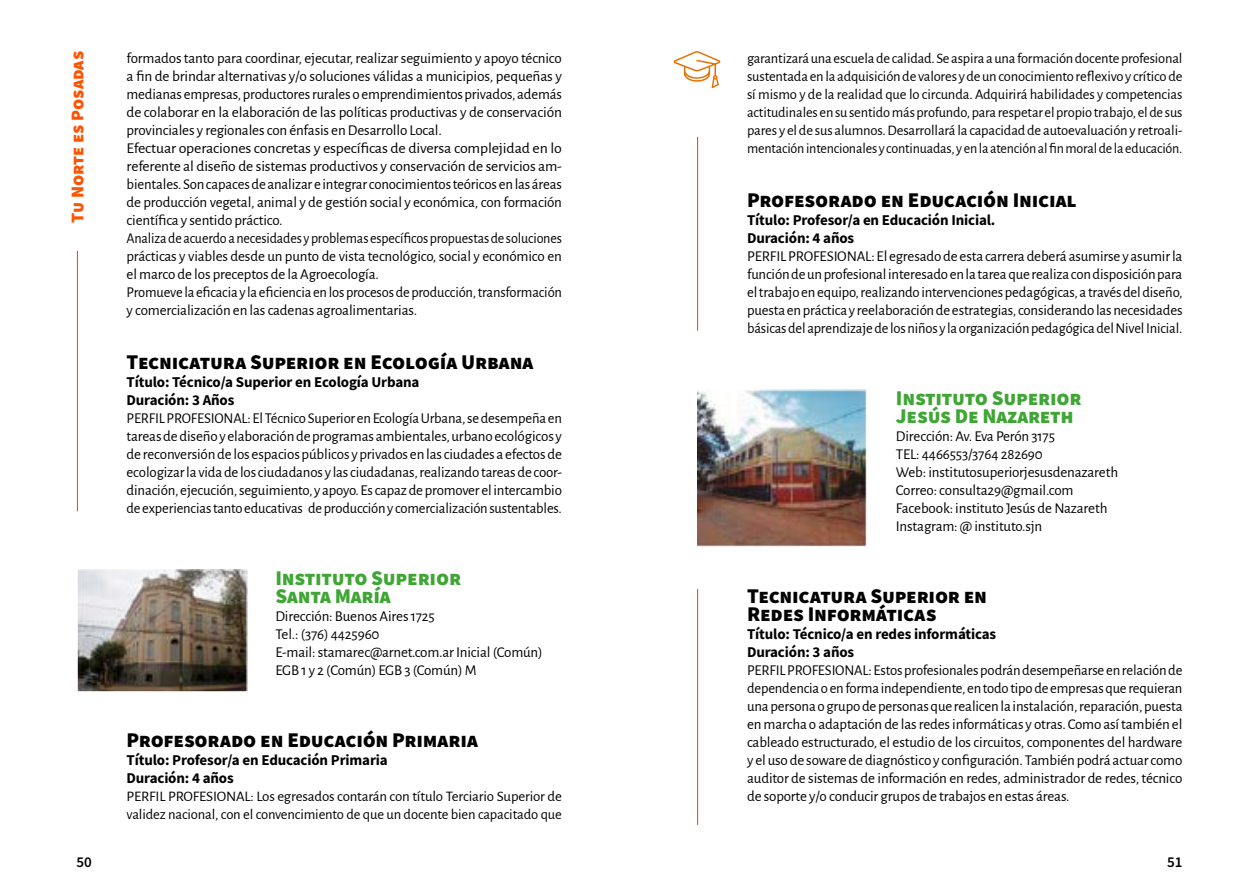
<style>
.page{position:relative;width:1259px;height:893px;background:#fff}
.page>*{position:absolute;margin:0;border:0;box-sizing:border-box;transform-origin:0 0}
.t1{font:900 21px/18px "Source Sans Pro";letter-spacing:-.015em;color:#000}
.t2{font:900 21px/18px "Source Sans Pro";letter-spacing:-.01em;color:#3fa535}
.t3{font:900 18px "Source Sans Pro";color:#ff5200}
.t4{font:15px/18px "Alegreya Sans";letter-spacing:-.01em;color:#000}
.t5{font:700 15px/18px "Source Sans Pro";letter-spacing:-.01em;color:#000}
.t6{font:600 15px "Source Sans Pro";color:#000}
.t7{font:14.55px/18px "Alegreya Sans";letter-spacing:-.01em;color:#000}
</style>
<div class="page">
<img style="left:77px;top:570px;width:170px;height:122px">
<img style="left:697px;top:389px;width:170px;height:158px">
<hr style="left:697px;top:137px;width:1px;height:194px;background:#ff5200">
<hr style="left:697px;top:589px;width:1px;height:236px;background:#ff5200">
<svg style="left:673px;top:51px;width:47px;height:37px"></svg>
<hr style="left:77px;top:251px;width:1px;height:260px;background:#ff5200">
<p class="t3" style="left:65px;top:223px;width:173px;rotate:-90deg">Tu Norte es Posadas</p>
<p class="t4" style="left:127px;top:48px;width:437px">formados tanto para coordinar, ejecutar, realizar seguimiento y apoyo técnico a fin de brindar alternativas y/o soluciones válidas a municipios, pequeñas y medianas empresas, productores rurales o emprendimientos privados, además de colaborar en la elaboración de las políticas productivas y de conservación provinciales y regionales con énfasis en Desarrollo Local.<br>Efectuar operaciones concretas y específicas de diversa complejidad en lo referente al diseño de sistemas productivos y conservación de servicios am&shy;bientales. Son capaces de analizar e integrar conocimientos teóricos en las áreas de producción vegetal, animal y de gestión social y económica, con formación científica y sentido práctico.<br>Analiza de acuerdo a necesidades y problemas específicos propuestas de soluciones prácticas y viables desde un punto de vista tecnológico, social y económico en el marco de los preceptos de la Agroecología.<br>Promueve la eficacia y la eficiencia en los procesos de producción, transformación y comercialización en las cadenas agroalimentarias.</p>
<h1 class="t1" style="left:127px;top:353px;width:408px">Tecnicatura Superior en Ecología Urbana</h1>
<p class="t5" style="left:127px;top:373px;width:294px">Título: Técnico/a Superior en Ecología Urbana<br>Duración: 3 Años</p>
<p class="t4" style="left:127px;top:408px;width:437px;text-align:justify">PERFIL PROFESIONAL: El Técnico Superior en Ecología Urbana, se desempeña en tareas de diseño y elaboración de programas ambientales, urbano ecológicos y de reconversión de los espacios públicos y privados en las ciudades a efectos de ecologizar la vida de los ciudadanos y las ciudadanas, realizando tareas de coor&shy;dinación, ejecución, seguimiento, y apoyo. Es capaz de promover el intercambio de experiencias tanto educativas de producción y comercialización sustentables.</p>
<h1 class="t2" style="left:275px;top:569px;width:187px">Instituto Superior<br>Santa María</h1>
<p class="t4" style="left:275px;top:606px;width:269px">Dirección: Buenos Aires 1725<br>Tel.: (376) 4425960<br>E-mail: stamarec@arnet.com.ar Inicial (Común)<br>EGB 1 y 2 (Común) EGB 3 (Común) M</p>
<h1 class="t1" style="left:127px;top:731px;width:353px">Profesorado en Educación Primaria</h1>
<p class="t5" style="left:127px;top:751px;width:263px">Título: Profesor/a en Educación Primaria<br>Duración: 4 años</p>
<p class="t7" style="left:127px;top:787px;width:437px">PERFIL PROFESIONAL: Los egresados contarán con título Terciario Superior de validez nacional, con el convencimiento de que un docente bien capacitado que</p>
<p class="t7" style="left:747px;top:48px;width:437px;text-align:justify">garantizará una escuela de calidad. Se aspira a una formación docente profesional sustentada en la adquisición de valores y de un conocimiento reflexivo y crítico de sí mismo y de la realidad que lo circunda. Adquirirá habilidades y competencias actitudinales en su sentido más profundo, para respetar el propio trabajo, el de sus pares y el de sus alumnos. Desarrollará la capacidad de autoevaluación y retroali&shy;mentación intencionales y continuadas, y en la atención al fin moral de la educación.</p>
<h1 class="t1" style="left:747px;top:190px;width:331px">Profesorado en Educación Inicial</h1>
<p class="t5" style="left:747px;top:210px;width:250px">Título: Profesor/a en Educación Inicial.<br>Duración: 4 años</p>
<p class="t4" style="left:747px;top:246px;width:437px;text-align:justify">PERFIL PROFESIONAL: El egresado de esta carrera deberá asumirse y asumir la función de un profesional interesado en la tarea que realiza con disposición para el trabajo en equipo, realizando intervenciones pedagógicas, a través del diseño, puesta en práctica y reelaboración de estrategias, considerando las necesidades básicas del aprendizaje de los niños y la organización pedagógica del Nivel Inicial.</p>
<h1 class="t2" style="left:896px;top:388px;width:187px">Instituto Superior<br>Jesús De Nazareth</h1>
<p class="t4" style="left:896px;top:426px;width:224px">Dirección: Av. Eva Perón 3175<br>TEL: 4466553/3764 282690<br>Web: institutosuperiorjesusdenazareth<br>Correo: consulta29@gmail.com<br>Facebook: instituto Jesús de Nazareth<br>Instagram: @ instituto.sjn</p>
<h1 class="t1" style="left:747px;top:586px;width:241px">Tecnicatura Superior en<br>Redes Informáticas</h1>
<p class="t5" style="left:747px;top:624px;width:251px">Título: Técnico/a en redes informáticas<br>Duración: 3 años</p>
<p class="t4" style="left:747px;top:660px;width:437px;text-align:justify">PERFIL PROFESIONAL: Estos profesionales podrán desempeñarse en relación de dependencia o en forma independiente, en todo tipo de empresas que requieran una persona o grupo de personas que realicen la instalación, reparación, puesta en marcha o adaptación de las redes informáticas y otras. Como así también el cableado estructurado, el estudio de los circuitos, componentes del hardware y el uso de soware de diagnóstico y configuración. También podrá actuar como auditor de sistemas de información en redes, administrador de redes, técnico de soporte y/o conducir grupos de trabajos en estas áreas.</p>
<p class="t6" style="left:76px;top:852px;width:17px">50</p>
<p class="t6" style="left:1167px;top:852px;width:17px">51</p>
</div>
